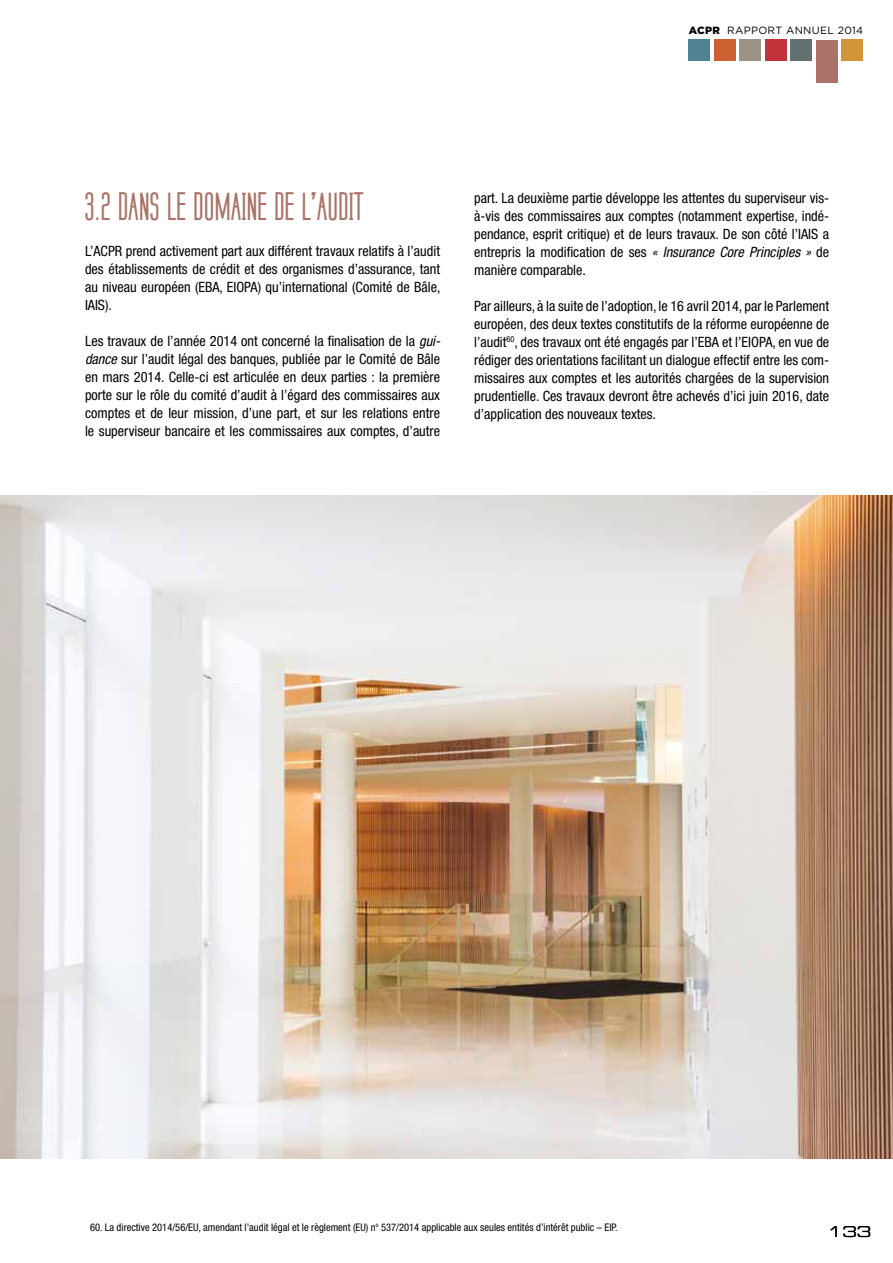
<style>
.page{position:relative;width:893px;height:1263px;background:#fff}
.page>*{position:absolute;margin:0;border:0;box-sizing:border-box;transform-origin:0 0}
.t1{font:700 33px "Labtop";letter-spacing:.04em;color:#a97467}
.t2{font:15px "Eurostile Extended Two";color:#000}
.t3{font:condensed 14.25px/18px "Helvetica Neue";color:#000;text-align:justify}
.t4{font:condensed 10.5px "Helvetica Neue";color:#000}
.t5{font:10.5px "Gotham";letter-spacing:.03em;color:#000}
.s1{font-weight:900}
.s2{font-style:italic}
</style>
<div class="page">
<div style="left:689px;top:40px;width:21px;height:21px;background:#4e8292"></div>
<div style="left:714px;top:40px;width:21px;height:21px;background:#ce6132"></div>
<div style="left:740px;top:40px;width:21px;height:21px;background:#9d9285"></div>
<div style="left:765px;top:40px;width:21px;height:21px;background:#c43339"></div>
<div style="left:791px;top:40px;width:21px;height:21px;background:#627170"></div>
<div style="left:816px;top:40px;width:21px;height:42px;background:#a97467"></div>
<div style="left:842px;top:40px;width:21px;height:21px;background:#d29639"></div>
<img style="left:0;top:495px;width:893px;height:663px">
<p class="t5" style="left:689px;top:23px;width:176px"><span class="s1">ACPR</span> RAPPORT ANNUEL 2014</p>
<h1 class="t1" style="left:85px;top:185px;width:280px">3.2 DANS LE DOMAINE DE L’AUDIT</h1>
<p class="t3" style="left:85px;top:241px;width:357px">L’ACPR prend activement part aux différent travaux relatifs à l’audit des établissements de crédit et des organismes d’assurance, tant au niveau européen (EBA, EIOPA) qu’international (Comité de Bâle, IAIS).</p>
<p class="t3" style="left:85px;top:331px;width:357px">Les travaux de l’année 2014 ont concerné la finalisation de la <span class="s2">gui&shy;dance</span> sur l’audit légal des banques, publiée par le Comité de Bâle en mars 2014. Celle-ci est articulée en deux parties : la première porte sur le rôle du comité d’audit à l’égard des commissaires aux comptes et de leur mission, d’une part, et sur les relations entre le superviseur bancaire et les commissaires aux comptes, d’autre</p>
<p class="t3" style="left:474px;top:188px;width:357px">part. La deuxième partie développe les attentes du superviseur vis&shy;à-vis des commissaires aux comptes (notamment expertise, indé&shy;pendance, esprit critique) et de leurs travaux. De son côté l’IAIS a entrepris la modification de ses <span class="s2">« Insurance Core Principles »</span> de manière comparable.</p>
<p class="t3" style="left:474px;top:296px;width:357px">Par ailleurs, à la suite de l’adoption, le 16 avril 2014, par le Parlement européen, des deux textes constitutifs de la réforme européenne de l’audit<sup>60</sup>, des travaux ont été engagés par l’EBA et l’EIOPA, en vue de rédiger des orientations facilitant un dialogue effectif entre les com&shy;missaires aux comptes et les autorités chargées de la supervision prudentielle. Ces travaux devront être achevés d’ici juin 2016, date d’application des nouveaux textes.</p>
<p class="t4" style="left:90px;top:1221px;width:529px">60. La directive 2014/56/EU, amendant l’audit légal et le règlement (EU) n<sup>o</sup> 537/2014 applicable aux seules entités d’intérêt public – EIP.</p>
<p class="t2" style="left:828px;top:1221px;width:45px">133</p>
</div>
